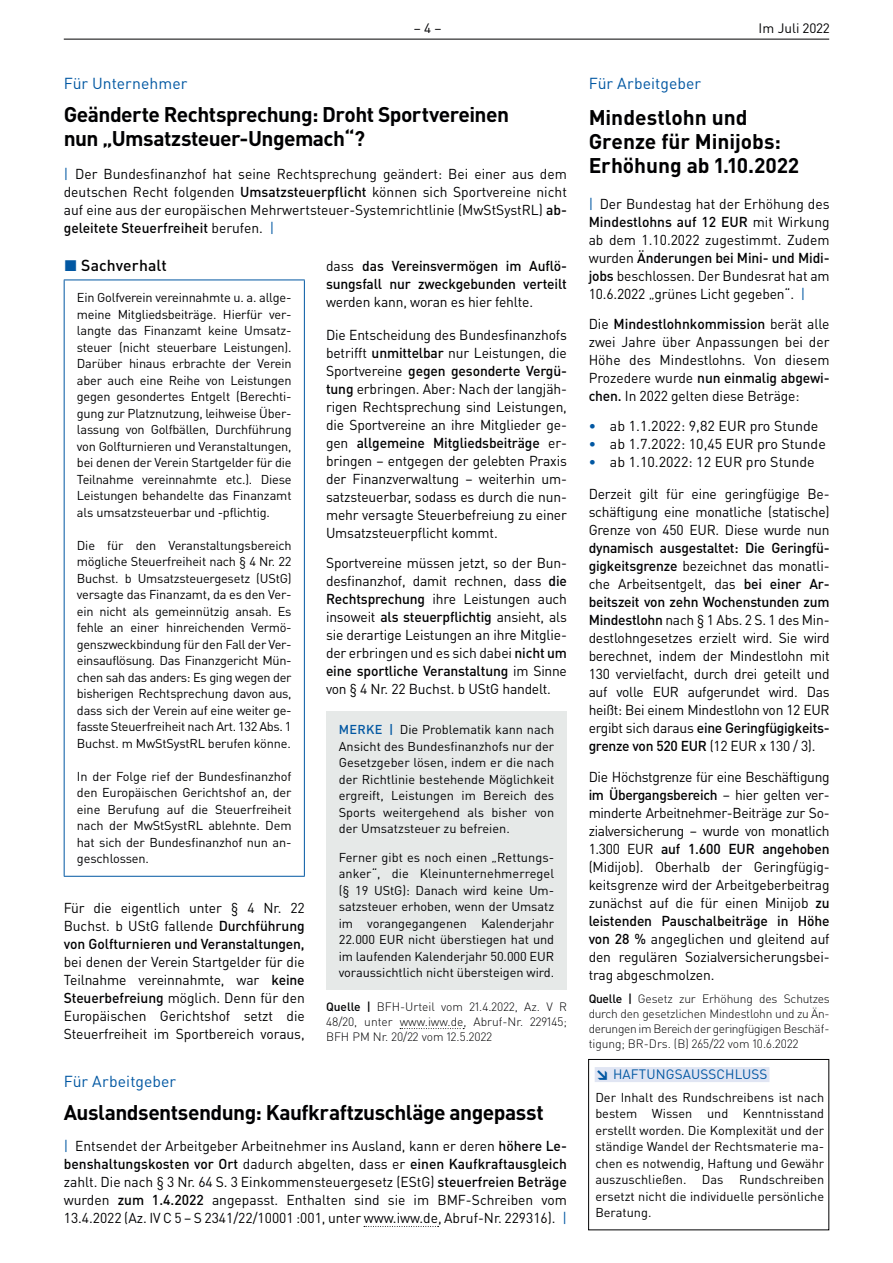
<style>
.page{position:relative;width:893px;height:1263px;background:#fff}
.page>*{position:absolute;margin:0;border:0;box-sizing:border-box;transform-origin:0 0}
.t1{font:700 21px/24px "DIN Pro";letter-spacing:-.02em;color:#000002}
.t2{font:15.75px "DIN Pro";color:#0157a2}
.t3{font:500 15.75px "DIN Pro";letter-spacing:.005em;color:#000002}
.t4{font:14.25px/18px "DIN Pro";letter-spacing:-.01em;color:#000002;text-align:justify}
.t5{font:500 14.25px/18px "DIN Pro";letter-spacing:-.01em;color:#000002}
.t6{font:13.5px "DIN Pro";letter-spacing:.01em;color:#0157a2}
.t7{font:13.5px "DIN Pro";color:#000002}
.t8{font:12.75px/16.5px "DIN Pro";letter-spacing:-.01em;color:#000002;text-align:justify}
.t9{font:300 12px/15px "DIN Pro";color:#000002;text-align:justify}
.s1{color:#0157a2}
.s2{font-weight:500}
.s3{font-weight:400}
.s4{font-weight:500;color:#0157a2}
.s5{font-weight:900}
</style>
<div class="page">
<hr style="left:64px;top:39px;width:765px;height:1px;background:#000002">
<div style="left:595px;top:1067px;width:174px;height:15px;background:#e0e5f3"></div>
<div style="left:588px;top:1059px;width:241px;height:171px;border:1px solid #000002"></div>
<hr style="left:64px;top:280px;width:241px;height:1px;background:#0157a2">
<hr style="left:64px;top:280px;width:1px;height:596px;background:#0157a2">
<hr style="left:304px;top:280px;width:1px;height:596px;background:#0157a2">
<hr style="left:64px;top:876px;width:241px;height:1px;background:#0157a2">
<svg style="left:400px;top:1028px;width:64px;height:1px"></svg>
<div style="left:326px;top:712px;width:241px;height:278px;background:#e6e9e8"></div>
<svg style="left:364px;top:1226px;width:75px;height:1px"></svg>
<p class="t7" style="left:414px;top:19px;width:29px">– 4 –</p>
<p class="t7" style="left:759px;top:19px;width:72px">Im Juli 2022</p>
<p class="t2" style="left:64px;top:73px;width:125px">Für Unternehmer</p>
<h1 class="t1" style="left:64px;top:102px;width:447px">Geänderte Rechtsprechung: Droht Sportvereinen nun „Umsatzsteuer-Ungemach“?</h1>
<p class="t4" style="left:64px;top:165px;width:505px"><span class="s1">|</span> Der Bundesfinanzhof hat seine Rechtsprechung geändert: Bei einer aus dem deutschen Recht folgenden <span class="s2">Umsatzsteuerpflicht</span> können sich Sportvereine nicht auf eine aus der europäischen Mehrwertsteuer-Systemrichtlinie (MwStSystRL) <span class="s2">ab&shy;geleitete Steuerfreiheit</span> berufen. <span class="s1">|</span></p>
<p class="t3" style="left:64px;top:255px;width:104px"><span class="s1">◼</span> Sachverhalt</p>
<p class="t8" style="left:77px;top:289px;width:216px">Ein Golfverein vereinnahmte u. a. allge&shy;meine Mitgliedsbeiträge. Hierfür ver&shy;langte das Finanzamt keine Umsatz&shy;steuer (nicht steuerbare Leistungen).<br>Darüber hinaus erbrachte der Verein aber auch eine Reihe von Leistungen gegen gesondertes Entgelt (Berechti&shy;gung zur Platznutzung, leihweise Über&shy;lassung von Golfbällen, Durchführung von Golfturnieren und Veranstaltungen, bei denen der Verein Startgelder für die Teilnahme vereinnahmte etc.). Diese Leistungen behandelte das Finanzamt als umsatzsteuerbar und -pflichtig.</p>
<p class="t8" style="left:77px;top:537px;width:216px">Die für den Veranstaltungsbereich mögliche Steuerfreiheit nach § 4 Nr. 22<br>Buchst. b Umsatzsteuergesetz (UStG) versagte das Finanzamt, da es den Ver&shy;ein nicht als gemeinnützig ansah. Es fehle an einer hinreichenden Vermö&shy;genszweckbindung für den Fall der Ver&shy;einsauflösung. Das Finanzgericht Mün&shy;chen sah das anders: Es ging wegen der bisherigen Rechtsprechung davon aus, dass sich der Verein auf eine weiter ge&shy;fasste Steuerfreiheit nach Art. 132 Abs. 1<br>Buchst. m MwStSystRL berufen könne.</p>
<p class="t8" style="left:77px;top:768px;width:216px">In der Folge rief der Bundesfinanzhof den Europäischen Gerichtshof an, der eine Berufung auf die Steuerfreiheit nach der MwStSystRL ablehnte. Dem hat sich der Bundesfinanzhof nun an&shy;geschlossen.</p>
<p class="t4" style="left:64px;top:898px;width:242px">Für die eigentlich unter § 4 Nr. 22<br>Buchst. b UStG fallende <span class="s2">Durchführung von Golfturnieren und Veranstaltungen,</span></p>
<p class="t4" style="left:64px;top:952px;width:242px">bei denen der Verein Startgelder für die Teilnahme vereinnahmte, war <span class="s2">keine Steuerbefreiung</span> möglich. Denn für den Europäischen Gerichtshof setzt die Steuerfreiheit im Sportbereich voraus,</p>
<p class="t5" style="left:326px;top:256px;width:242px"><span class="s3">dass</span> das Vereinsvermögen im Auflö&shy;sungsfall nur zweckgebunden verteilt</p>
<p class="t4" style="left:326px;top:292px;width:209px">werden kann, woran es hier fehlte.</p>
<p class="t4" style="left:326px;top:325px;width:242px">Die Entscheidung des Bundesfinanzhofs betrifft <span class="s2">unmittelbar</span> nur Leistungen, die Sportvereine <span class="s2">gegen gesonderte Vergü&shy;tung</span> erbringen. Aber: Nach der langjäh&shy;rigen Rechtsprechung sind Leistungen, die Sportvereine an ihre Mitglieder ge&shy;gen <span class="s2">allgemeine Mitgliedsbeiträge</span> er&shy;bringen – entgegen der gelebten Praxis der Finanzverwaltung – weiterhin um&shy;satzsteuerbar, sodass es durch die nun&shy;mehr versagte Steuerbefreiung zu einer Umsatzsteuerpflicht kommt.</p>
<p class="t4" style="left:326px;top:553px;width:242px">Sportvereine müssen jetzt, so der Bun&shy;desfinanzhof, damit rechnen, dass <span class="s2">die Rechtsprechung</span> ihre Leistungen auch insoweit <span class="s2">als steuerpflichtig</span> ansieht, als sie derartige Leistungen an ihre Mitglie&shy;der erbringen und es sich dabei <span class="s2">nicht um eine sportliche Veranstaltung</span> im Sinne von § 4 Nr. 22 Buchst. b UStG handelt.</p>
<p class="t8" style="left:339px;top:721px;width:217px"><span class="s4">MERKE |</span> Die Problematik kann nach Ansicht des Bundesfinanzhofs nur der Gesetzgeber lösen, indem er die nach der Richtlinie bestehende Möglichkeit ergreift, Leistungen im Bereich des Sports weitergehend als bisher von der Umsatzsteuer zu befreien.</p>
<p class="t8" style="left:339px;top:848px;width:217px">Ferner gibt es noch einen „Rettungs&shy;anker“, die Kleinunternehmerregel (§ 19 UStG): Danach wird keine Um&shy;satzsteuer erhoben, wenn der Umsatz im vorangegangenen Kalenderjahr 22.000 EUR nicht überstiegen hat und im laufenden Kalenderjahr 50.000 EUR voraussichtlich nicht übersteigen wird.</p>
<p class="t9" style="left:326px;top:998px;width:242px"><span class="s2">Quelle |</span> BFH-Urteil vom 21.4.2022, Az. V R 48/20, unter www.iww.de, Abruf-Nr. 229145; BFH PM Nr. 20/22 vom 12.5.2022</p>
<p class="t2" style="left:64px;top:1070px;width:114px">Für Arbeitgeber</p>
<h1 class="t1" style="left:64px;top:1099px;width:481px">Auslandsentsendung: Kaufkraftzuschläge angepasst</h1>
<p class="t4" style="left:64px;top:1137px;width:505px"><span class="s1">|</span> Entsendet der Arbeitgeber Arbeitnehmer ins Ausland, kann er deren <span class="s2">höhere Le&shy;benshaltungskosten vor Ort</span> dadurch abgelten, dass er <span class="s2">einen Kaufkraftausgleich </span>zahlt. Die nach § 3 Nr. 64 S. 3 Einkommensteuergesetz (EStG) <span class="s2">steuerfreien Beträge </span>wurden <span class="s2">zum 1.4.2022</span> angepasst. Enthalten sind sie im BMF-Schreiben vom 13.4.2022 (Az. IV C 5 – S 2341/22/10001 :001, unter www.iww.de, Abruf-Nr. 229316). <span class="s1">|</span></p>
<p class="t2" style="left:589px;top:73px;width:114px">Für Arbeitgeber</p>
<h1 class="t1" style="left:589px;top:105px;width:212px">Mindestlohn und<br>Grenze für Minijobs:<br>Erhöhung ab 1.10.2022</h1>
<p class="t4" style="left:589px;top:195px;width:242px"><span class="s1">|</span> Der Bundestag hat der Erhöhung des <span class="s2">Mindestlohns auf 12 EUR</span> mit Wirkung ab dem 1.10.2022 zugestimmt. Zudem wurden <span class="s2">Änderungen bei Mini- und Midi&shy;jobs</span> beschlossen. Der Bundesrat hat am 10.6.2022 „grünes Licht gegeben“. <span class="s1">|</span></p>
<p class="t4" style="left:589px;top:315px;width:242px">Die <span class="s2">Mindestlohnkommission</span> berät alle zwei Jahre über Anpassungen bei der Höhe des Mindestlohns. Von diesem Prozedere wurde <span class="s2">nun einmalig abgewi&shy;chen.</span> In 2022 gelten diese Beträge:</p>
<p class="t4" style="left:589px;top:417px;width:231px"><span class="s4">•</span> ab 1.1.2022: 9,82 EUR pro Stunde</p>
<p class="t4" style="left:589px;top:435px;width:239px"><span class="s4">•</span> ab 1.7.2022: 10,45 EUR pro Stunde</p>
<p class="t4" style="left:589px;top:453px;width:228px"><span class="s4">•</span> ab 1.10.2022: 12 EUR pro Stunde</p>
<p class="t4" style="left:589px;top:484px;width:242px">Derzeit gilt für eine geringfügige Be&shy;schäftigung eine monatliche (statische)<br>Grenze von 450 EUR. Diese wurde nun</p>
<p class="t4" style="left:589px;top:538px;width:242px"><span class="s2">dynamisch ausgestaltet: Die Geringfü&shy;gigkeitsgrenze</span> bezeichnet das monatli&shy;che Arbeitsentgelt, das <span class="s2">bei einer Ar&shy;beitszeit von zehn Wochenstunden zum Mindestlohn</span> nach § 1 Abs. 2 S. 1 des Min&shy;destlohngesetzes erzielt wird. Sie wird berechnet, indem der Mindestlohn mit 130 vervielfacht, durch drei geteilt und auf volle EUR aufgerundet wird. Das heißt: Bei einem Mindestlohn von 12 EUR ergibt sich daraus <span class="s2">eine Geringfügigkeits&shy;grenze von 520 EUR</span> (12 EUR x 130 / 3).</p>
<p class="t4" style="left:589px;top:768px;width:242px">Die Höchstgrenze für eine Beschäftigung <span class="s2">im Übergangsbereich</span> – hier gelten ver&shy;minderte Arbeitnehmer-Beiträge zur So&shy;zialversicherung – wurde von monatlich 1.300 EUR <span class="s2">auf 1.600 EUR angehoben </span>(Midijob). Oberhalb der Geringfügig&shy;keitsgrenze wird der Arbeitgeberbeitrag zunächst auf die für einen Minijob <span class="s2">zu leistenden Pauschalbeiträge in Höhe von 28 %</span> angeglichen und gleitend auf den regulären Sozialversicherungsbei&shy;trag abgeschmolzen.</p>
<p class="t9" style="left:589px;top:990px;width:242px"><span class="s2">Quelle |</span> Gesetz zur Erhöhung des Schutzes durch den gesetzlichen Mindestlohn und zu Än&shy;derungen im Bereich der geringfügigen Beschäf&shy;tigung; BR-Drs. (B) 265/22 vom 10.6.2022</p>
<p class="t6" style="left:595px;top:1065px;width:173px"><span class="s5">↘</span> HAFTUNGSAUSSCHLUSS</p>
<p class="t8" style="left:595px;top:1088px;width:230px">Der Inhalt des Rundschreibens ist nach bestem Wissen und Kenntnisstand erstellt worden. Die Komplexität und der ständige Wandel der Rechtsmaterie ma&shy;chen es notwendig, Haftung und Gewähr auszuschließen. Das Rundschreiben ersetzt nicht die individuelle persönliche Beratung.</p>
</div>
